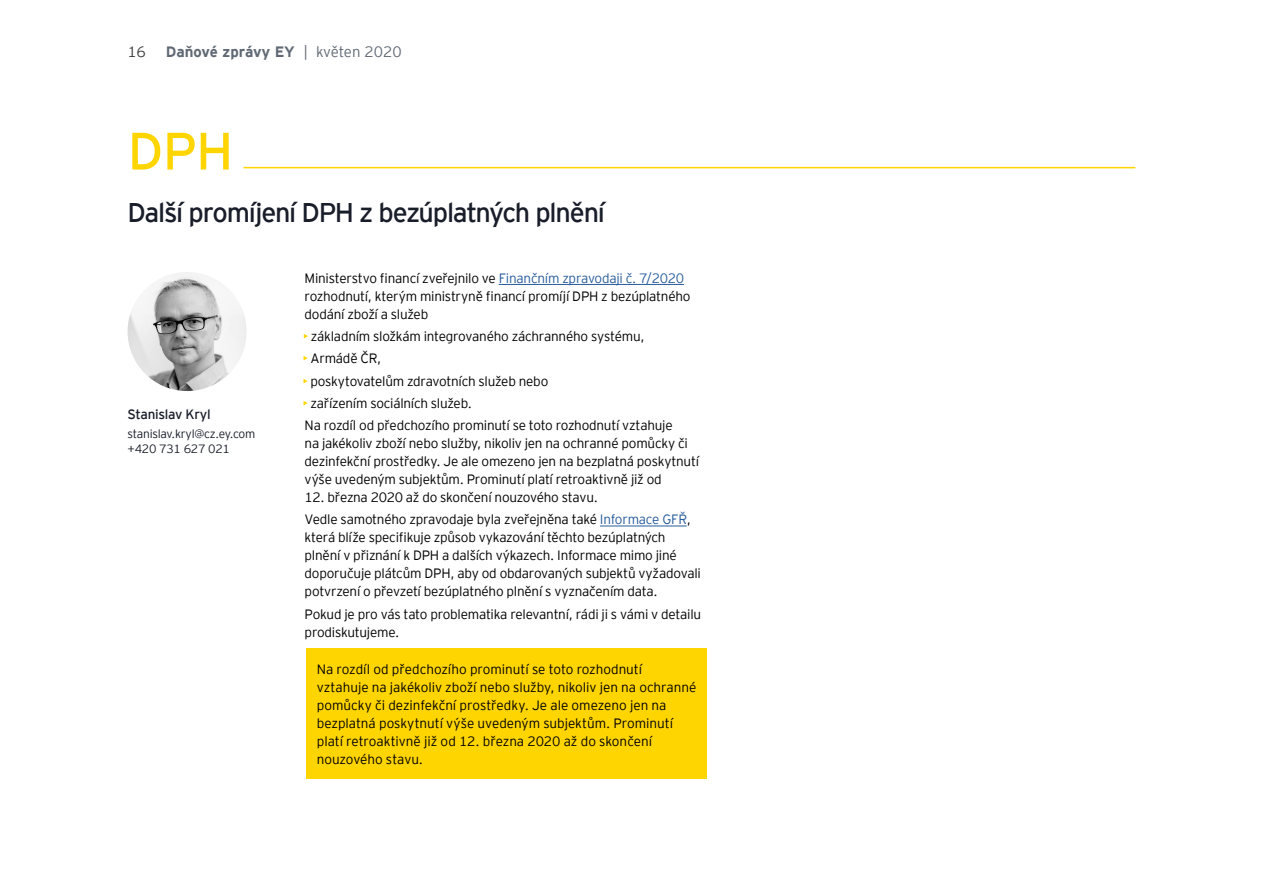
<style>
.page{position:relative;width:1263px;height:893px;background:#fff}
.page>*{position:absolute;margin:0;border:0;box-sizing:border-box;transform-origin:0 0}
.t1{font:52.5px "EY Interstate";color:#ffd500}
.t2{font:27px "EY Interstate";letter-spacing:-.045em;color:#181d29}
.t3{font:700 15px "EY Interstate";letter-spacing:-.005em;color:#606973}
.t4{font:300 15px "EY Interstate";color:#3c3c3b}
.t5{font:300 13.5px/18px "EY Interstate";letter-spacing:-.015em;color:#000}
.t6{font:13.5px "EY Interstate";letter-spacing:-.02em;color:#181d29}
.t7{font:300 12px/15px "EY Interstate";letter-spacing:-.02em;color:#181d29}
.s1{font-weight:300}
.s2{color:#275b9b}
.s3{color:#ffd500}
</style>
<div class="page">
<hr style="left:499px;top:284px;width:185px;height:1px;background:#275b9b">
<hr style="left:600px;top:526px;width:87px;height:1px;background:#275b9b">
<hr style="left:243px;top:167px;width:892px;height:1px;background:#ffd500">
<img style="left:128px;top:272px;width:119px;height:119px;border-radius:60px">
<div style="left:306px;top:648px;width:401px;height:131px;background:#ffd500"></div>
<p class="t4" style="left:127px;top:41px;width:20px">16</p>
<p class="t3" style="left:166px;top:41px;width:237px">Daňové zprávy EY <span class="s1">| květen 2020</span></p>
<h1 class="t1" style="left:128px;top:114px;width:107px">DPH</h1>
<h2 class="t2" style="left:128px;top:193px;width:479px">Další promíjení DPH z bezúplatných plnění</h2>
<p class="t6" style="left:128px;top:405px;width:85px">Stanislav Kryl</p>
<p class="t7" style="left:128px;top:426px;width:129px">stanislav.kryl@cz.ey.com +420 731 627 021</p>
<p class="t5" style="left:305px;top:268px;width:387px">Ministerstvo financí zveřejnilo ve <span class="s2">Finančním zpravodaji č. 7/2020 </span>rozhodnutí, kterým ministryně financí promíjí DPH z bezúplatného dodání zboží a služeb</p>
<p class="t5" style="left:303px;top:326px;width:343px"><span class="s3">►•</span> základním složkám integrovaného záchranného systému,</p>
<p class="t5" style="left:303px;top:349px;width:80px"><span class="s3">•</span> ► Armádě ČR,</p>
<p class="t5" style="left:303px;top:371px;width:247px"><span class="s3">•</span> ► poskytovatelům zdravotních služeb nebo</p>
<p class="t5" style="left:303px;top:391px;width:371px;line-height:22.2px"><span class="s3">•</span> ► zařízením sociálních služeb.<br>Na rozdíl od předchozího prominutí se toto rozhodnutí vztahuje</p>
<p class="t5" style="left:305px;top:433px;width:396px">na jakékoliv zboží nebo služby, nikoliv jen na ochranné pomůcky či dezinfekční prostředky. Je ale omezeno jen na bezplatná poskytnutí výše uvedeným subjektům. Prominutí platí retroaktivně již od</p>
<p class="t5" style="left:305px;top:485px;width:388px;line-height:22.2px">12. března 2020 až do skončení nouzového stavu.<br>Vedle samotného zpravodaje byla zveřejněna také <span class="s2">Informace GFŘ</span>,</p>
<p class="t5" style="left:305px;top:528px;width:398px">která blíže specifikuje způsob vykazování těchto bezúplatných plnění v přiznání k DPH a dalších výkazech. Informace mimo jiné doporučuje plátcům DPH, aby od obdarovaných subjektů vyžadovali potvrzení o převzetí bezúplatného plnění s vyznačením data.</p>
<p class="t5" style="left:305px;top:604px;width:398px">Pokud je pro vás tato problematika relevantní, rádi ji s vámi v detailu prodiskutujeme.</p>
<p class="t5" style="left:317px;top:659px;width:381px">Na rozdíl od předchozího prominutí se toto rozhodnutí vztahuje na jakékoliv zboží nebo služby, nikoliv jen na ochranné pomůcky či dezinfekční prostředky. Je ale omezeno jen na bezplatná poskytnutí výše uvedeným subjektům. Prominutí platí retroaktivně již od 12. března 2020 až do skončení nouzového stavu.</p>
</div>
